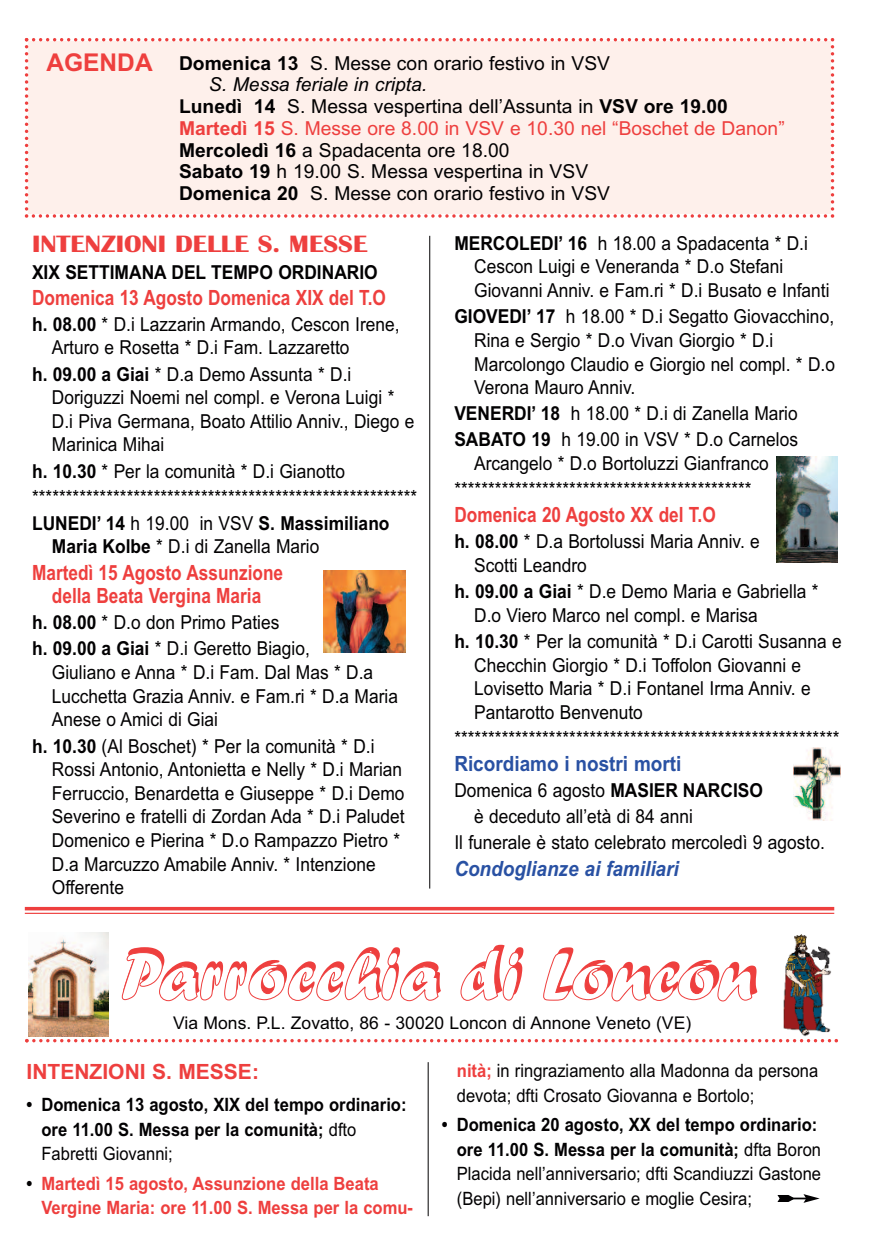
<style>
.page{position:relative;width:874px;height:1241px;background:#fff}
.page>*{position:absolute;margin:0;border:0;box-sizing:border-box;transform-origin:0 0}
.t1{font:70px "Forte";color:#ee3f3e;scale:1.06 1}
.t2{font:700 24.5px "Britannic";color:#ee3f3e;scale:1.1 1}
.t3{font:700 24.5px "Arial";color:#ee3f3e}
.t4{font:700 21px/23.6px "Arial Narrow";color:#ee3f3e;text-align:center}
.t5{font:italic 700 21px "Arial Narrow";color:#2951a3;scale:1.1 1}
.t6{font:700 21px "Arial Narrow";color:#2951a3;scale:1.1 1}
.t7{font:700 21px "Arial";color:#ee3f3e}
.t8{font:19.25px/23.6px "Arial Narrow";color:#020102;scale:1.1 1}
.t9{font:19.25px "Arial";color:#020102}
.t10{font:19.25px "Arial";color:#ee3f3e}
.t11{font:700 19.25px "Arial Narrow";color:#020102;scale:1.1 1}
.t12{font:italic 19.25px "Arial";color:#020102}
.t13{font:18.38px/24.5px "Arial Narrow";color:#020102;scale:1.1 1}
.t14{font:700 18.38px/24.5px "Arial Narrow";color:#020102;scale:1.1 1}
.t15{font:700 18.38px/24.5px "Arial Narrow";color:#ee3f3e;scale:1.1 1}
.t16{font:17.5px "Arial";color:#020102}
.s1{font-weight:700}
.s2{font-weight:400}
.s3{color:#020102}
.s4{font-weight:700;color:#ee3f3e}
</style>
<div class="page">
<img style="left:323px;top:571px;width:82px;height:81px">
<div style="left:25px;top:38px;width:808px;height:180px;background:#fef0eb"></div>
<img style="left:776px;top:456px;width:61px;height:106px">
<svg style="left:777px;top:1194px;width:42px;height:8px"></svg>
<img style="left:793px;top:747px;width:47px;height:73px">
<hr style="left:429px;top:236px;width:1px;height:652px;background:#020102">
<hr style="left:427px;top:1061px;width:1px;height:154px;background:#020102">
<svg style="left:25px;top:1039px;width:812px;height:3px"></svg>
<img style="left:29px;top:932px;width:79px;height:104px">
<img style="left:783px;top:934px;width:48px;height:102px">
<svg style="left:25px;top:906px;width:808px;height:4px;fill:#ee3f3e"></svg>
<hr style="left:25px;top:912px;width:808px;height:1px;background:#ee3f3e">
<p class="t3" style="left:46px;top:48px;width:108px">AGENDA</p>
<p class="t9" style="left:179px;top:52px;width:432px"><span class="s1">Domenica 13</span> S. Messe con orario festivo in VSV</p>
<p class="t12" style="left:209px;top:73px;width:220px">S. Messa feriale in cripta.</p>
<p class="t9" style="left:179px;top:95px;width:550px"><span class="s1">Lunedì 14</span> S. Messa vespertina dell’Assunta in <span class="s1">VSV ore 19.00</span></p>
<p class="t10" style="left:179px;top:117px;width:607px"><span class="s1">Martedì 15</span> S. Messe ore 8.00 in VSV e 10.30 nel “Boschet de Danon”</p>
<p class="t9" style="left:179px;top:139px;width:332px"><span class="s1">Mercoledì 16</span> a Spadacenta ore 18.00</p>
<p class="t9" style="left:179px;top:160px;width:410px"><span class="s1">Sabato 19</span> h 19.00 S. Messa vespertina in VSV</p>
<p class="t9" style="left:179px;top:182px;width:432px"><span class="s1">Domenica 20</span> S. Messe con orario festivo in VSV</p>
<p class="t2" style="left:32px;top:229px;width:306px">INTENZIONI DELLE S. MESSE</p>
<p class="t11" style="left:32px;top:260px;width:315px">XIX SETTIMANA DEL TEMPO ORDINARIO</p>
<p class="t4" style="left:32px;top:285px;width:355px">Domenica 13 Agosto Domenica XIX del T.O</p>
<p class="t8" style="left:52px;top:312px;width:317px;text-indent:-20px"><span class="s1">h. 08.00</span> * D.i Lazzarin Armando, Cescon Irene,<br>Arturo e Rosetta * D.i Fam. Lazzaretto</p>
<p class="t8" style="left:52px;top:362px;width:331px;text-indent:-20px"><span class="s1">h. 09.00 a Giai</span> * D.a Demo Assunta * D.i Doriguzzi Noemi nel compl. e Verona Luigi * D.i Piva Germana, Boato Attilio Anniv., Diego e Marinica Mihai</p>
<p class="t8" style="left:32px;top:458px;width:351px;line-height:26.1px"><span class="s1">h. 10.30</span> * Per la comunità * D.i Gianotto *********************************************************<br><span class="s1">LUNEDI’ 14</span> h 19.00 in VSV <span class="s1">S. Massimiliano</span></p>
<p class="t8" style="left:52px;top:535px;width:245px"><span class="s1">Maria Kolbe</span> * D.i di Zanella Mario</p>
<p class="t4" style="left:32px;top:560px;width:252px">Martedì 15 Agosto Assunzione della Beata Vergina Maria</p>
<p class="t8" style="left:32px;top:609px;width:254px;line-height:26.1px"><span class="s1">h. 08.00</span> * D.o don Primo Paties<br><span class="s1">h. 09.00 a Giai</span> * D.i Geretto Biagio,</p>
<p class="t8" style="left:52px;top:660px;width:316px">Giuliano e Anna * D.i Fam. Dal Mas * D.a<br>Lucchetta Grazia Anniv. e Fam.ri * D.a Maria<br>Anese o Amici di Giai</p>
<p class="t8" style="left:52px;top:734px;width:322px;text-indent:-20px"><span class="s1">h. 10.30</span> (Al Boschet) * Per la comunità * D.i Rossi Antonio, Antonietta e Nelly * D.i Marian Ferruccio, Benardetta e Giuseppe * D.i Demo Severino e fratelli di Zordan Ada * D.i Paludet Domenico e Pierina * D.o Rampazzo Pietro * D.a Marcuzzo Amabile Anniv. * Intenzione Offerente</p>
<p class="t8" style="left:474px;top:231px;width:324px;text-indent:-20px"><span class="s1">MERCOLEDI’ 16</span> h 18.00 a Spadacenta * D.i<br>Cescon Luigi e Veneranda * D.o Stefani<br>Giovanni Anniv. e Fam.ri * D.i Busato e Infanti</p>
<p class="t8" style="left:474px;top:305px;width:329px;text-indent:-20px"><span class="s1">GIOVEDI’ 17</span> h 18.00 * D.i Segatto Giovacchino, Rina e Sergio * D.o Vivan Giorgio * D.i Marcolongo Claudio e Giorgio nel compl. * D.o Verona Mauro Anniv.</p>
<p class="t8" style="left:454px;top:400px;width:314px;line-height:26.1px"><span class="s1">VENERDI’ 18</span> h 18.00 * D.i di Zanella Mario<br><span class="s1">SABATO 19</span> h 19.00 in VSV * D.o Carnelos</p>
<p class="t8" style="left:454px;top:450px;width:287px;line-height:26.1px;text-indent:20px">Arcangelo * D.o Bortoluzzi Gianfranco ********************************************</p>
<p class="t4" style="left:454px;top:503px;width:263px">Domenica 20 Agosto XX del T.O</p>
<p class="t8" style="left:474px;top:530px;width:261px;text-indent:-20px"><span class="s1">h. 08.00</span> * D.a Bortolussi Maria Anniv. e<br>Scotti Leandro</p>
<p class="t8" style="left:474px;top:579px;width:314px;text-indent:-20px"><span class="s1">h. 09.00 a Giai</span> * D.e Demo Maria e Gabriella *<br>D.o Viero Marco nel compl. e Marisa</p>
<p class="t8" style="left:474px;top:629px;width:335px;text-indent:-20px"><span class="s1">h. 10.30</span> * Per la comunità * D.i Carotti Susanna e Checchin Giorgio * D.i Toffolon Giovanni e Lovisetto Maria * D.i Fontanel Irma Anniv. e Pantarotto Benvenuto</p>
<p class="t8" style="left:454px;top:726px;width:351px">*********************************************************</p>
<p class="t6" style="left:454px;top:751px;width:208px">Ricordiamo i nostri morti</p>
<p class="t8" style="left:454px;top:778px;width:282px">Domenica 6 agosto <span class="s1">MASIER NARCISO</span></p>
<p class="t8" style="left:474px;top:804px;width:200px">è deceduto all’età di 84 anni</p>
<p class="t8" style="left:454px;top:830px;width:338px">Il funerale è stato celebrato mercoledì 9 agosto.</p>
<p class="t5" style="left:454px;top:855px;width:205px">Condoglianze ai familiari</p>
<h1 class="t1" style="left:121px;top:929px;width:602px">Parrocchia di Loncon</h1>
<p class="t16" style="left:173px;top:1012px;width:519px">Via Mons. P.L. Zovatto, 86 - 30020 Loncon di Annone Veneto (VE)</p>
<p class="t7" style="left:27px;top:1059px;width:234px">INTENZIONI S. MESSE:</p>
<p class="t14" style="left:41px;top:1092px;width:333px;text-indent:-15px">• Domenica 13 agosto, XIX del tempo ordinario: ore 11.00 S. Messa per la comunità; <span class="s2">dfto<br>Fabretti Giovanni;</span></p>
<p class="t15" style="left:41px;top:1170px;width:339px;text-indent:-15px"><span class="s3">•</span> Martedì 15 agosto, Assunzione della Beata<br>Vergine Maria: ore 11.00 S. Messa per la comu-</p>
<p class="t13" style="left:456px;top:1058px;width:330px"><span class="s4">nità;</span> in ringraziamento alla Madonna da persona devota; dfti Crosato Giovanna e Bortolo;</p>
<p class="t13" style="left:456px;top:1112px;width:332px;text-indent:-15px"><span class="s1">• Domenica 20 agosto, XX del tempo ordinario: ore 11.00 S. Messa per la comunità;</span> dfta Boron Placida nell’anniversario; dfti Scandiuzzi Gastone (Bepi) nell’anniversario e moglie Cesira;</p>
</div>
